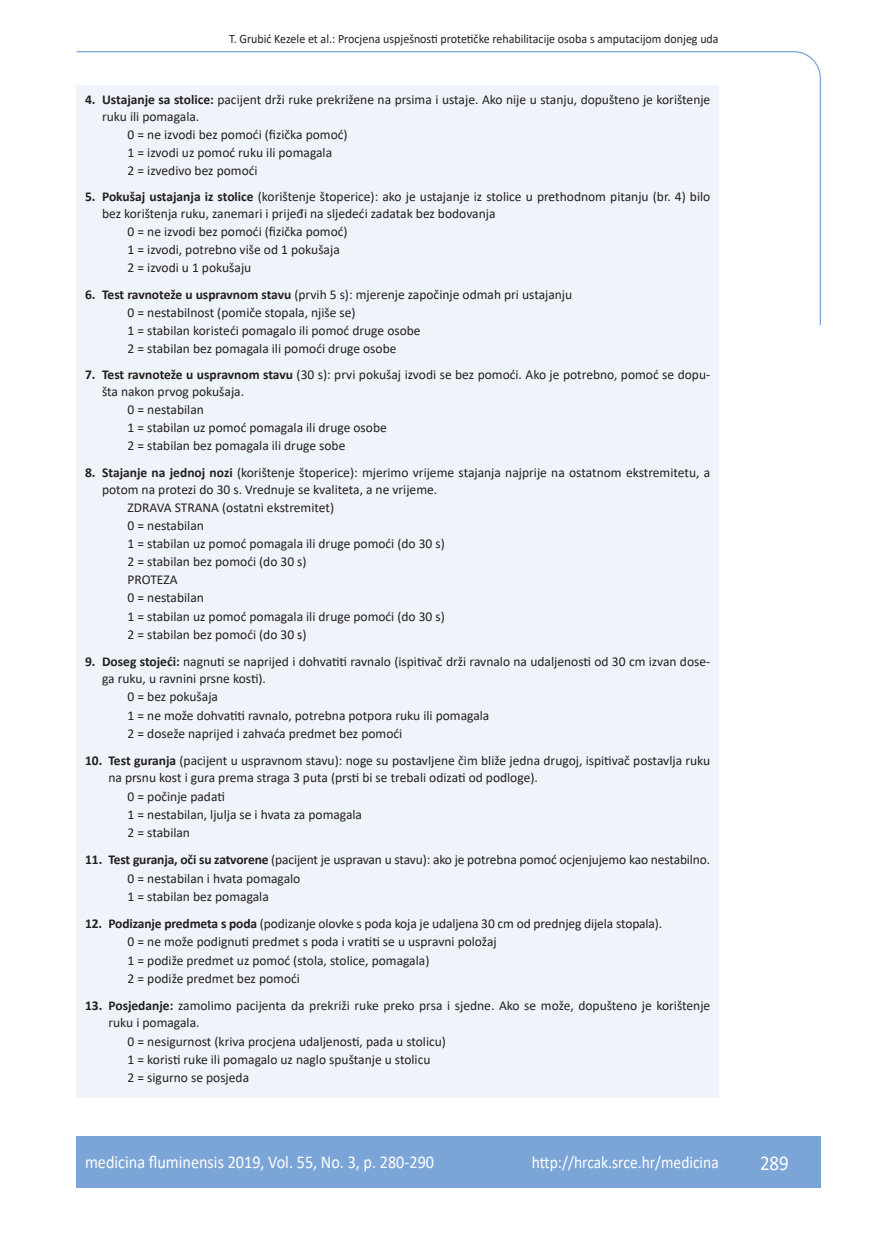
<style>
.page{position:relative;width:872px;height:1234px;background:#fff}
.page>*{position:absolute;margin:0;border:0;box-sizing:border-box;transform-origin:0 0}
.t1{font:21px "Calibri";color:#fff;scale:.9 1}
.t2{font:18px "Calibri";color:#fff;scale:.9 1}
.t3{font:17.25px "Calibri";color:#fff;scale:.9 1}
.osnovni_tekst{font:13.5px/17.1px "Calibri";color:#231f20}
.glava{font:12.75px "Calibri";color:#231f20;scale:.94 1}
.s1{font-weight:700}
</style>
<div class="page">
<svg style="left:76px;top:51px;width:745px;height:275px"></svg>
<div style="left:77px;top:1135px;width:744px;height:51px;background:#7ca5d7"></div>
<div style="left:77px;top:85px;width:642px;height:1012px;background:#eff3fa"></div>
<p class="glava" style="left:229px;top:29px;width:522px">T. Grubić Kezele et al.: Procjena uspješnosti protetičke rehabilitacije osoba s amputacijom donjeg uda</p>
<p class="osnovni_tekst" style="left:102px;top:90px;width:610px;text-indent:-17px"><span class="s1">4. Ustajanje sa stolice:</span> pacijent drži ruke prekrižene na prsima i ustaje. Ako nije u stanju, dopušteno je korištenje ruku ili pomagala.</p>
<p class="osnovni_tekst" style="left:128px;top:125px;width:221px">0 = ne izvodi bez pomoći (fizička pomoć)</p>
<p class="osnovni_tekst" style="left:128px;top:143px;width:206px">1 = izvodi uz pomoć ruku ili pomagala</p>
<p class="osnovni_tekst" style="left:128px;top:161px;width:131px">2 = izvedivo bez pomoći</p>
<p class="osnovni_tekst" style="left:102px;top:188px;width:610px;text-indent:-17px"><span class="s1">5. Pokušaj ustajanja iz stolice</span> (korištenje štoperice): ako je ustajanje iz stolice u prethodnom pitanju (br. 4) bilo bez korištenja ruku, zanemari i prijeđi na sljedeći zadatak bez bodovanja</p>
<p class="osnovni_tekst" style="left:128px;top:223px;width:221px">0 = ne izvodi bez pomoći (fizička pomoć)</p>
<p class="osnovni_tekst" style="left:128px;top:241px;width:214px">1 = izvodi, potrebno više od 1 pokušaja</p>
<p class="osnovni_tekst" style="left:128px;top:259px;width:125px">2 = izvodi u 1 pokušaju</p>
<p class="osnovni_tekst" style="left:85px;top:285px;width:489px"><span class="s1">6. Test ravnoteže u uspravnom stavu</span> (prvih 5 s): mjerenje započinje odmah pri ustajanju</p>
<p class="osnovni_tekst" style="left:128px;top:303px;width:230px">0 = nestabilnost (pomiče stopala, njiše se)</p>
<p class="osnovni_tekst" style="left:128px;top:321px;width:294px">1 = stabilan koristeći pomagalo ili pomoć druge osobe</p>
<p class="osnovni_tekst" style="left:128px;top:339px;width:270px">2 = stabilan bez pomagala ili pomoći druge osobe</p>
<p class="osnovni_tekst" style="left:102px;top:365px;width:610px;text-indent:-17px"><span class="s1">7. Test ravnoteže u uspravnom stavu</span> (30 s): prvi pokušaj izvodi se bez pomoći. Ako je potrebno, pomoć se dopu&shy;šta nakon prvog pokušaja.</p>
<p class="osnovni_tekst" style="left:128px;top:400px;width:78px">0 = nestabilan</p>
<p class="osnovni_tekst" style="left:128px;top:418px;width:261px">1 = stabilan uz pomoć pomagala ili druge osobe</p>
<p class="osnovni_tekst" style="left:128px;top:436px;width:219px">2 = stabilan bez pomagala ili druge sobe</p>
<p class="osnovni_tekst" style="left:102px;top:463px;width:610px;text-indent:-17px"><span class="s1">8. Stajanje na jednoj nozi</span> (korištenje štoperice): mjerimo vrijeme stajanja najprije na ostatnom ekstremitetu, a potom na protezi do 30 s. Vrednuje se kvaliteta, a ne vrijeme.</p>
<p class="osnovni_tekst" style="left:128px;top:498px;width:208px">ZDRAVA STRANA (ostatni ekstremitet)</p>
<p class="osnovni_tekst" style="left:128px;top:516px;width:78px">0 = nestabilan</p>
<p class="osnovni_tekst" style="left:128px;top:534px;width:319px">1 = stabilan uz pomoć pomagala ili druge pomoći (do 30 s)</p>
<p class="osnovni_tekst" style="left:128px;top:552px;width:180px">2 = stabilan bez pomoći (do 30 s)</p>
<p class="osnovni_tekst" style="left:128px;top:570px;width:51px">PROTEZA</p>
<p class="osnovni_tekst" style="left:128px;top:588px;width:78px">0 = nestabilan</p>
<p class="osnovni_tekst" style="left:128px;top:607px;width:319px">1 = stabilan uz pomoć pomagala ili druge pomoći (do 30 s)</p>
<p class="osnovni_tekst" style="left:128px;top:625px;width:180px">2 = stabilan bez pomoći (do 30 s)</p>
<p class="osnovni_tekst" style="left:102px;top:652px;width:610px;text-indent:-17px"><span class="s1">9. Doseg stojeći:</span> nagnuti se naprijed i dohvatiti ravnalo (ispitivač drži ravnalo na udaljenosti od 30 cm izvan dose&shy;ga ruku, u ravnini prsne kosti).</p>
<p class="osnovni_tekst" style="left:128px;top:688px;width:92px">0 = bez pokušaja</p>
<p class="osnovni_tekst" style="left:128px;top:706px;width:363px">1 = ne može dohvatiti ravnalo, potrebna potpora ruku ili pomagala</p>
<p class="osnovni_tekst" style="left:128px;top:724px;width:276px">2 = doseže naprijed i zahvaća predmet bez pomoći</p>
<p class="osnovni_tekst" style="left:108px;top:751px;width:603px;text-indent:-23px"><span class="s1">10. Test guranja</span> (pacijent u uspravnom stavu): noge su postavljene čim bliže jedna drugoj, ispitivač postavlja ruku na prsnu kost i gura prema straga 3 puta (prsti bi se trebali odizati od podloge).</p>
<p class="osnovni_tekst" style="left:128px;top:787px;width:99px">0 = počinje padati</p>
<p class="osnovni_tekst" style="left:128px;top:805px;width:236px">1 = nestabilan, ljulja se i hvata za pomagala</p>
<p class="osnovni_tekst" style="left:128px;top:823px;width:64px">2 = stabilan</p>
<p class="osnovni_tekst" style="left:85px;top:850px;width:626px"><span class="s1">11. Test guranja, oči su zatvorene</span> (pacijent je uspravan u stavu): ako je potrebna pomoć ocjenjujemo kao nestabilno.</p>
<p class="osnovni_tekst" style="left:128px;top:869px;width:174px">0 = nestabilan i hvata pomagalo</p>
<p class="osnovni_tekst" style="left:128px;top:887px;width:143px">1 = stabilan bez pomagala</p>
<p class="osnovni_tekst" style="left:85px;top:914px;width:578px"><span class="s1">12. Podizanje predmeta s poda</span> (podizanje olovke s poda koja je udaljena 30 cm od prednjeg dijela stopala).</p>
<p class="osnovni_tekst" style="left:128px;top:932px;width:370px">0 = ne može podignuti predmet s poda i vratiti se u uspravni položaj</p>
<p class="osnovni_tekst" style="left:128px;top:951px;width:303px">1 = podiže predmet uz pomoć (stola, stolice, pomagala)</p>
<p class="osnovni_tekst" style="left:128px;top:969px;width:174px">2 = podiže predmet bez pomoći</p>
<p class="osnovni_tekst" style="left:108px;top:996px;width:603px;text-indent:-23px"><span class="s1">13. Posjedanje:</span> zamolimo pacijenta da prekriži ruke preko prsa i sjedne. Ako se može, dopušteno je korištenje ruku i pomagala.</p>
<p class="osnovni_tekst" style="left:128px;top:1031px;width:320px">0 = nesigurnost (kriva procjena udaljenosti, pada u stolicu)</p>
<p class="osnovni_tekst" style="left:128px;top:1050px;width:304px">1 = koristi ruke ili pomagalo uz naglo spuštanje u stolicu</p>
<p class="osnovni_tekst" style="left:128px;top:1068px;width:123px">2 = sigurno se posjeda</p>
<p class="t2" style="left:85px;top:1149px;width:389px">medicina fluminensis 2019, Vol. 55, No. 3, p. 280-290</p>
<p class="t3" style="left:532px;top:1150px;width:209px">http://hrcak.srce.hr/medicina</p>
<p class="t1" style="left:760px;top:1147px;width:33px">289</p>
</div>
